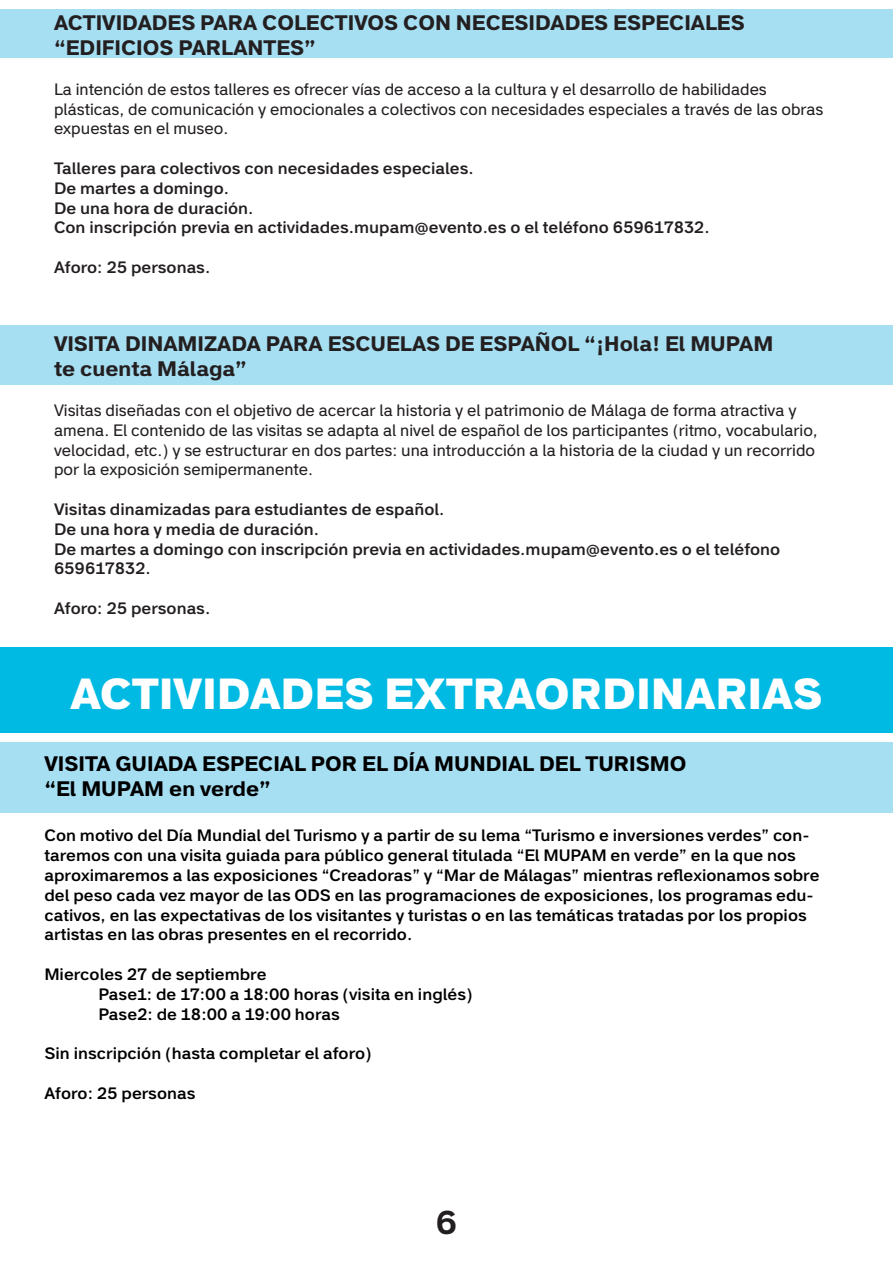
<style>
.page{position:relative;width:893px;height:1263px;background:#fff}
.page>*{position:absolute;margin:0;border:0;box-sizing:border-box;transform-origin:0 0}
.t1{font:800 43.5px "Studio Sans";color:#fff}
.t2{font:700 33px "Studio Sans";color:#231f20}
.t3{font:700 21px/25.2px "Studio Sans";color:#231f20}
.t4{font:700 21px/25.2px "Studio Sans";color:#000001}
.t5{font:500 16.5px/19.8px "Studio Sans";color:#000001}
.t6{font:16.5px/19.8px "Studio Sans";color:#231f20}
.t7{font:500 16.5px/19.8px "Studio Sans";color:#231f20}
</style>
<div class="page">
<div style="left:0;top:742px;width:893px;height:71px;background:#a6def2"></div>
<div style="left:0;top:647px;width:893px;height:85px;background:#00bae3"></div>
<div style="left:0;top:325px;width:893px;height:60px;background:#a6def2"></div>
<div style="left:0;top:10px;width:893px;height:48px;background:#a6def2"></div>
<p class="t3" style="left:54px;top:11px;width:692px">ACTIVIDADES PARA COLECTIVOS CON NECESIDADES ESPECIALES “EDIFICIOS PARLANTES”</p>
<p class="t6" style="left:54px;top:79px;width:771px">La intención de estos talleres es ofrecer vías de acceso a la cultura y el desarrollo de habilidades plásticas, de comunicación y emocionales a colectivos con necesidades especiales a través de las obras expuestas en el museo.</p>
<p class="t7" style="left:54px;top:159px;width:657px">Talleres para colectivos con necesidades especiales.<br>De martes a domingo.<br>De una hora de duración.<br>Con inscripción previa en actividades.mupam@evento.es o el teléfono 659617832.</p>
<p class="t7" style="left:54px;top:258px;width:158px">Aforo: 25 personas.</p>
<p class="t3" style="left:54px;top:332px;width:721px">VISITA DINAMIZADA PARA ESCUELAS DE ESPAÑOL “¡Hola! El MUPAM te cuenta Málaga”</p>
<p class="t6" style="left:54px;top:401px;width:765px">Visitas diseñadas con el objetivo de acercar la historia y el patrimonio de Málaga de forma atractiva y amena. El contenido de las visitas se adapta al nivel de español de los participantes (ritmo, vocabulario, velocidad, etc.) y se estructurar en dos partes: una introducción a la historia de la ciudad y un recorrido por la exposición semipermanente.</p>
<p class="t7" style="left:54px;top:500px;width:728px">Visitas dinamizadas para estudiantes de español.<br>De una hora y media de duración.<br>De martes a domingo con inscripción previa en actividades.mupam@evento.es o el teléfono 659617832.</p>
<p class="t7" style="left:54px;top:599px;width:158px">Aforo: 25 personas.</p>
<h1 class="t1" style="left:70px;top:668px;width:754px">ACTIVIDADES EXTRAORDINARIAS</h1>
<p class="t4" style="left:44px;top:752px;width:644px">VISITA GUIADA ESPECIAL POR EL DÍA MUNDIAL DEL TURISMO “El MUPAM en verde”</p>
<p class="t5" style="left:44px;top:826px;width:777px">Con motivo del Día Mundial del Turismo y a partir de su lema “Turismo e inversiones verdes” con&shy;taremos con una visita guiada para público general titulada “El MUPAM en verde” en la que nos aproximaremos a las exposiciones “Creadoras” y “Mar de Málagas” mientras reflexionamos sobre del peso cada vez mayor de las ODS en las programaciones de exposiciones, los programas edu&shy;cativos, en las expectativas de los visitantes y turistas o en las temáticas tratadas por los propios artistas en las obras presentes en el recorrido.</p>
<p class="t5" style="left:98px;top:964px;width:376px;text-indent:-54px">Miercoles 27 de septiembre<br>Pase1: de 17:00 a 18:00 horas (visita en inglés)<br>Pase2: de 18:00 a 19:00 horas</p>
<p class="t5" style="left:44px;top:1044px;width:329px">Sin inscripción (hasta completar el aforo)</p>
<p class="t5" style="left:44px;top:1083px;width:153px">Aforo: 25 personas</p>
<h2 class="t2" style="left:436px;top:1203px;width:23px">6</h2>
</div>
